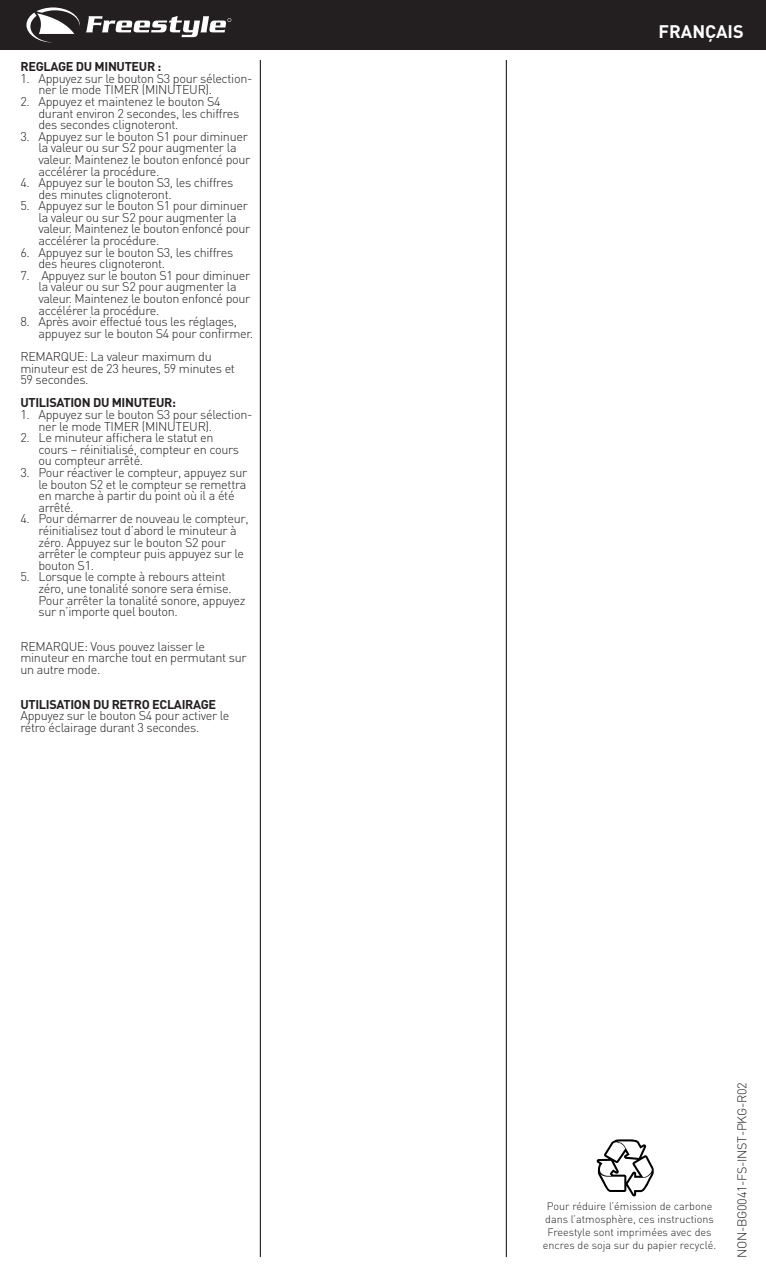
<style>
.page{position:relative;width:766px;height:1276px;background:#fff}
.page>*{position:absolute;margin:0;border:0;box-sizing:border-box;transform-origin:0 0}
.t1{font:700 18px "DIN";color:#fff}
.t2{font:300 12.6px/11.7px "DIN";letter-spacing:-.025em;color:#231f20}
.t3{font:700 12.6px "DIN";letter-spacing:-.025em;color:#231f20}
.t4{font:300 10.8px/13px "DIN";color:#231f20;text-align:center}
</style>
<div class="page">
<svg style="left:596px;top:1139px;width:57px;height:57px"></svg>
<div style="left:0;top:0;width:765px;height:50px;background:#231f20"></div>
<svg style="left:86px;top:16px;width:145px;height:21px"></svg>
<svg style="left:26px;top:7px;width:54px;height:36px"></svg>
<hr style="left:260px;top:60px;width:1px;height:1197px;background:#231f20">
<hr style="left:505px;top:60px;width:1px;height:1197px;background:#231f20">
<p class="t3" style="left:20px;top:58px;width:142px">REGLAGE DU MINUTEUR :</p>
<p class="t2" style="left:38px;top:72px;width:215px;text-indent:-18px">1. Appuyez sur le bouton S3 pour sélection&shy;ner le mode TIMER (MINUTEUR).</p>
<p class="t2" style="left:38px;top:95px;width:202px;text-indent:-18px">2. Appuyez et maintenez le bouton S4 durant environ 2 secondes, les chiffres des secondes clignoteront.</p>
<p class="t2" style="left:38px;top:130px;width:213px;text-indent:-18px">3. Appuyez sur le bouton S1 pour diminuer la valeur ou sur S2 pour augmenter la valeur. Maintenez le bouton enfoncé pour accélérer la procédure.</p>
<p class="t2" style="left:38px;top:177px;width:196px;text-indent:-18px">4. Appuyez sur le bouton S3, les chiffres des minutes clignoteront.</p>
<p class="t2" style="left:38px;top:200px;width:213px;text-indent:-18px">5. Appuyez sur le bouton S1 pour diminuer la valeur ou sur S2 pour augmenter la valeur. Maintenez le bouton enfoncé pour accélérer la procédure.</p>
<p class="t2" style="left:38px;top:246px;width:196px;text-indent:-18px">6. Appuyez sur le bouton S3, les chiffres des heures clignoteront.</p>
<p class="t2" style="left:38px;top:269px;width:213px;text-indent:-18px">7. Appuyez sur le bouton S1 pour diminuer la valeur ou sur S2 pour augmenter la valeur. Maintenez le bouton enfoncé pour accélérer la procédure.</p>
<p class="t2" style="left:38px;top:316px;width:216px;text-indent:-18px">8. Après avoir effectué tous les réglages, appuyez sur le bouton S4 pour confirmer.</p>
<p class="t2" style="left:20px;top:350px;width:216px">REMARQUE: La valeur maximum du minuteur est de 23 heures, 59 minutes et<br>59 secondes.</p>
<p class="t3" style="left:20px;top:394px;width:157px">UTILISATION DU MINUTEUR:</p>
<p class="t2" style="left:38px;top:408px;width:215px;text-indent:-18px">1. Appuyez sur le bouton S3 pour sélection&shy;ner le mode TIMER (MINUTEUR).</p>
<p class="t2" style="left:38px;top:432px;width:202px;text-indent:-18px">2. Le minuteur affichera le statut en cours – réinitialisé, compteur en cours ou compteur arrêté.</p>
<p class="t2" style="left:38px;top:466px;width:210px;text-indent:-18px">3. Pour réactiver le compteur, appuyez sur le bouton S2 et le compteur se remettra en marche à partir du point où il a été arrêté.</p>
<p class="t2" style="left:38px;top:513px;width:212px;text-indent:-18px">4. Pour démarrer de nouveau le compteur, réinitialisez tout d’abord le minuteur à zéro. Appuyez sur le bouton S2 pour arrêter le compteur puis appuyez sur le bouton S1.</p>
<p class="t2" style="left:38px;top:571px;width:208px;text-indent:-18px">5. Lorsque le compte à rebours atteint zéro, une tonalité sonore sera émise.<br>Pour arrêter la tonalité sonore, appuyez sur n’importe quel bouton.</p>
<p class="t2" style="left:20px;top:640px;width:227px">REMARQUE: Vous pouvez laisser le minuteur en marche tout en permutant sur un autre mode.</p>
<p class="t3" style="left:20px;top:696px;width:197px">UTILISATION DU RETRO ECLAIRAGE</p>
<p class="t2" style="left:20px;top:710px;width:210px">Appuyez sur le bouton S4 pour activer le rétro éclairage durant 3 secondes.</p>
<h1 class="t1" style="left:658px;top:20px;width:87px">FRANÇAIS</h1>
<p class="t4" style="left:542px;top:1199px;width:175px">Pour réduire l’émission de carbone dans l’atmosphère, ces instructions Freestyle sont imprimées avec des encres de soja sur du papier recyclé.</p>
<p class="t2" style="left:735px;top:1257px;width:177px;rotate:-90deg">NON-BG0041-FS-INST-PKG-R02</p>
</div>
